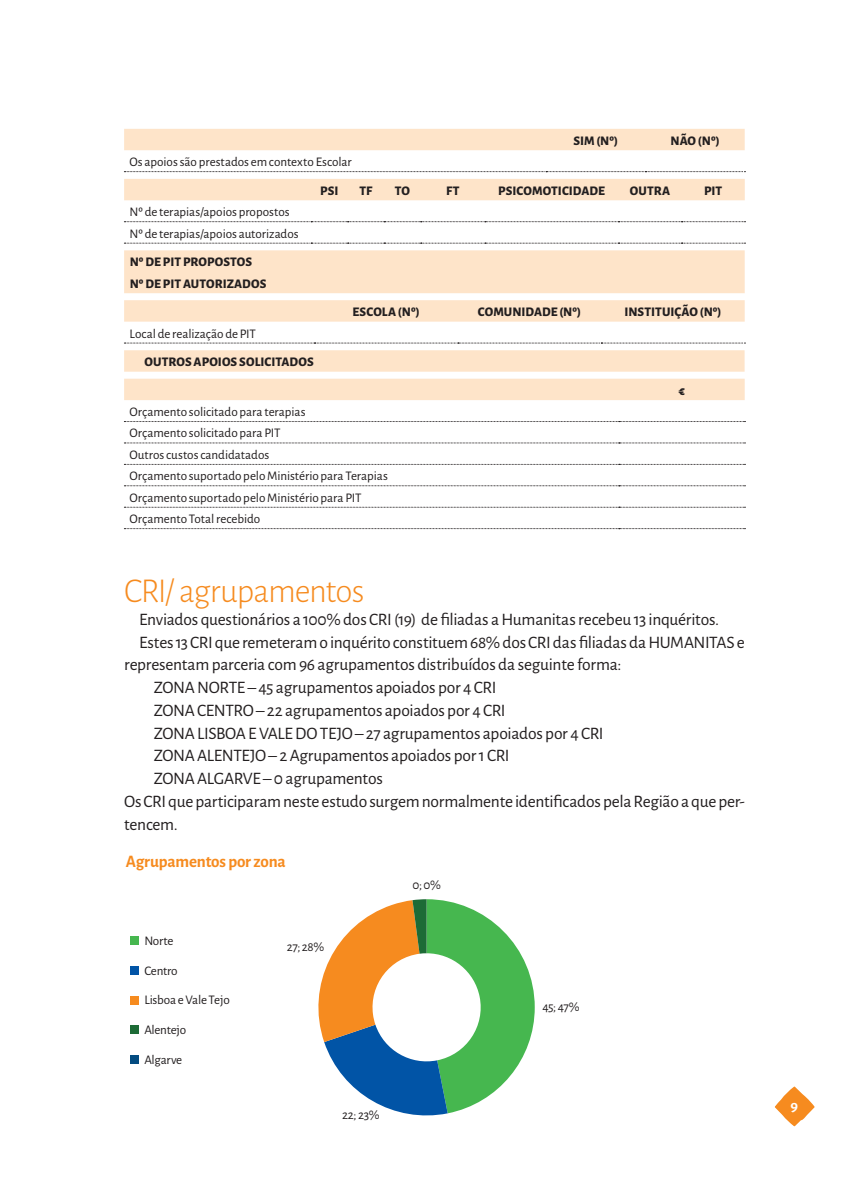
<style>
.page{position:relative;width:844px;height:1191px;background:#fff}
.page>*{position:absolute;margin:0;border:0;box-sizing:border-box;transform-origin:0 0}
.t1{font:300 35px "Alegreya Sans";letter-spacing:-.03em;color:#f68b1f}
.t2{font:17.5px "Alegreya Sans";letter-spacing:-.015em;color:#231f20}
.t3{font:700 17.5px "Alegreya Sans";letter-spacing:-.01em;color:#f68b1f}
.t4{font:700 15.75px "Alegreya Sans";color:#fff}
.t5{font:13.12px/21.3px "Alegreya Sans";letter-spacing:-.005em;color:#231f20}
.t6{font:800 13.12px/21.3px "Alegreya Sans";letter-spacing:.005em;color:#231f20}
.t7{font:13.12px "Alegreya Sans";letter-spacing:-.025em;color:#231f20}
</style>
<div class="page">
<div style="left:124px;top:129px;width:620px;height:21px;background:#fee4c9"></div>
<svg style="left:124px;top:171px;width:621px;height:1px"></svg>
<div style="left:124px;top:179px;width:620px;height:21px;background:#fee4c9"></div>
<svg style="left:124px;top:221px;width:621px;height:1px"></svg>
<svg style="left:124px;top:243px;width:621px;height:1px"></svg>
<div style="left:124px;top:250px;width:620px;height:43px;background:#fee4c9"></div>
<svg style="left:124px;top:300px;width:620px;height:22px;background:#fee4ca"></svg>
<svg style="left:124px;top:343px;width:621px;height:1px"></svg>
<svg style="left:124px;top:350px;width:620px;height:22px;background:#fee4ca"></svg>
<div style="left:124px;top:379px;width:620px;height:21px;background:#fee4c9"></div>
<svg style="left:124px;top:421px;width:621px;height:1px"></svg>
<svg style="left:124px;top:443px;width:621px;height:1px"></svg>
<svg style="left:124px;top:464px;width:621px;height:1px"></svg>
<svg style="left:124px;top:485px;width:621px;height:1px"></svg>
<svg style="left:124px;top:507px;width:621px;height:1px"></svg>
<svg style="left:124px;top:528px;width:621px;height:1px"></svg>
<svg style="left:318px;top:899px;width:216px;height:217px"></svg>
<div style="left:130px;top:936px;width:9px;height:9px;background:#46b74f"></div>
<div style="left:130px;top:966px;width:9px;height:8px;background:#0154a6"></div>
<div style="left:130px;top:995px;width:9px;height:9px;background:#f68b1f"></div>
<div style="left:130px;top:1025px;width:9px;height:8px;background:#1d6b36"></div>
<div style="left:130px;top:1054px;width:9px;height:9px;background:#034b80"></div>
<svg style="left:775px;top:1086px;width:39px;height:40px"></svg>
<p class="t6" style="left:573px;top:129px;width:46px">SIM (Nº)</p>
<p class="t6" style="left:670px;top:129px;width:51px">NÃO (Nº)</p>
<p class="t5" style="left:129px;top:151px;width:224px">Os apoios são prestados em contexto Escolar</p>
<p class="t6" style="left:320px;top:179px;width:20px">PSI</p>
<p class="t6" style="left:359px;top:179px;width:15px">TF</p>
<p class="t6" style="left:394px;top:179px;width:17px">TO</p>
<p class="t6" style="left:446px;top:179px;width:15px">FT</p>
<p class="t6" style="left:498px;top:179px;width:108px">PSICOMOTICIDADE</p>
<p class="t6" style="left:629px;top:179px;width:42px">OUTRA</p>
<p class="t6" style="left:703px;top:179px;width:20px">PIT</p>
<p class="t5" style="left:129px;top:201px;width:170px">Nº de terapias/apoios propostos<br>Nº de terapias/apoios autorizados</p>
<p class="t6" style="left:130px;top:250px;width:138px">Nº DE PIT PROPOSTOS<br>Nº DE PIT AUTORIZADOS</p>
<p class="t6" style="left:352px;top:300px;width:69px">ESCOLA (Nº)</p>
<p class="t6" style="left:478px;top:300px;width:105px">COMUNIDADE (Nº)</p>
<p class="t6" style="left:624px;top:300px;width:98px">INSTITUIÇÃO (Nº)</p>
<p class="t5" style="left:129px;top:322px;width:128px">Local de realização de PIT</p>
<p class="t6" style="left:144px;top:350px;width:171px">OUTROS APOIOS SOLICITADOS</p>
<p class="t6" style="left:678px;top:379px;width:8px">€</p>
<p class="t5" style="left:129px;top:400px;width:260px">Orçamento solicitado para terapias<br>Orçamento solicitado para PIT<br>Outros custos candidatados<br>Orçamento suportado pelo Ministério para Terapias Orçamento suportado pelo Ministério para PIT Orçamento Total recebido</p>
<h1 class="t1" style="left:124px;top:568px;width:242px">CRI/ agrupamentos</h1>
<p class="t2" style="left:139px;top:607px;width:581px">Enviados questionários a 100% dos CRI (19) de filiadas a Humanitas recebeu 13 inquéritos.</p>
<p class="t2" style="left:139px;top:630px;width:607px">Estes 13 CRI que remeteram o inquérito constituem 68% dos CRI das filiadas da HUMANITAS e</p>
<p class="t2" style="left:124px;top:653px;width:499px">representam parceria com 96 agrupamentos distribuídos da seguinte forma:</p>
<p class="t2" style="left:154px;top:675px;width:344px">ZONA NORTE – 45 agrupamentos apoiados por 4 CRI</p>
<p class="t2" style="left:154px;top:698px;width:353px">ZONA CENTRO – 22 agrupamentos apoiados por 4 CRI</p>
<p class="t2" style="left:154px;top:721px;width:451px">ZONA LISBOA E VALE DO TEJO – 27 agrupamentos apoiados por 4 CRI</p>
<p class="t2" style="left:154px;top:744px;width:357px">ZONA ALENTEJO – 2 Agrupamentos apoiados por 1 CRI</p>
<p class="t2" style="left:154px;top:766px;width:230px">ZONA ALGARVE – 0 agrupamentos</p>
<p class="t2" style="left:124px;top:789px;width:622px">Os CRI que participaram neste estudo surgem normalmente identificados pela Região a que per-</p>
<p class="t2" style="left:124px;top:812px;width:55px">tencem.</p>
<p class="t3" style="left:126px;top:848px;width:161px">Agrupamentos por zona</p>
<p class="t5" style="left:144px;top:930px;width:31px">Norte</p>
<p class="t5" style="left:144px;top:959px;width:35px">Centro</p>
<p class="t5" style="left:144px;top:989px;width:87px">Lisboa e Vale Tejo</p>
<p class="t5" style="left:144px;top:1018px;width:43px">Alentejo</p>
<p class="t7" style="left:144px;top:1050px;width:39px">Algarve</p>
<p class="t5" style="left:287px;top:935px;width:39px">27; 28%</p>
<p class="t5" style="left:342px;top:1103px;width:39px">22; 23%</p>
<p class="t5" style="left:412px;top:874px;width:30px">0; 0%</p>
<p class="t5" style="left:542px;top:995px;width:39px">45; 47%</p>
<p class="t4" style="left:790px;top:1094px;width:9px">9</p>
</div>
